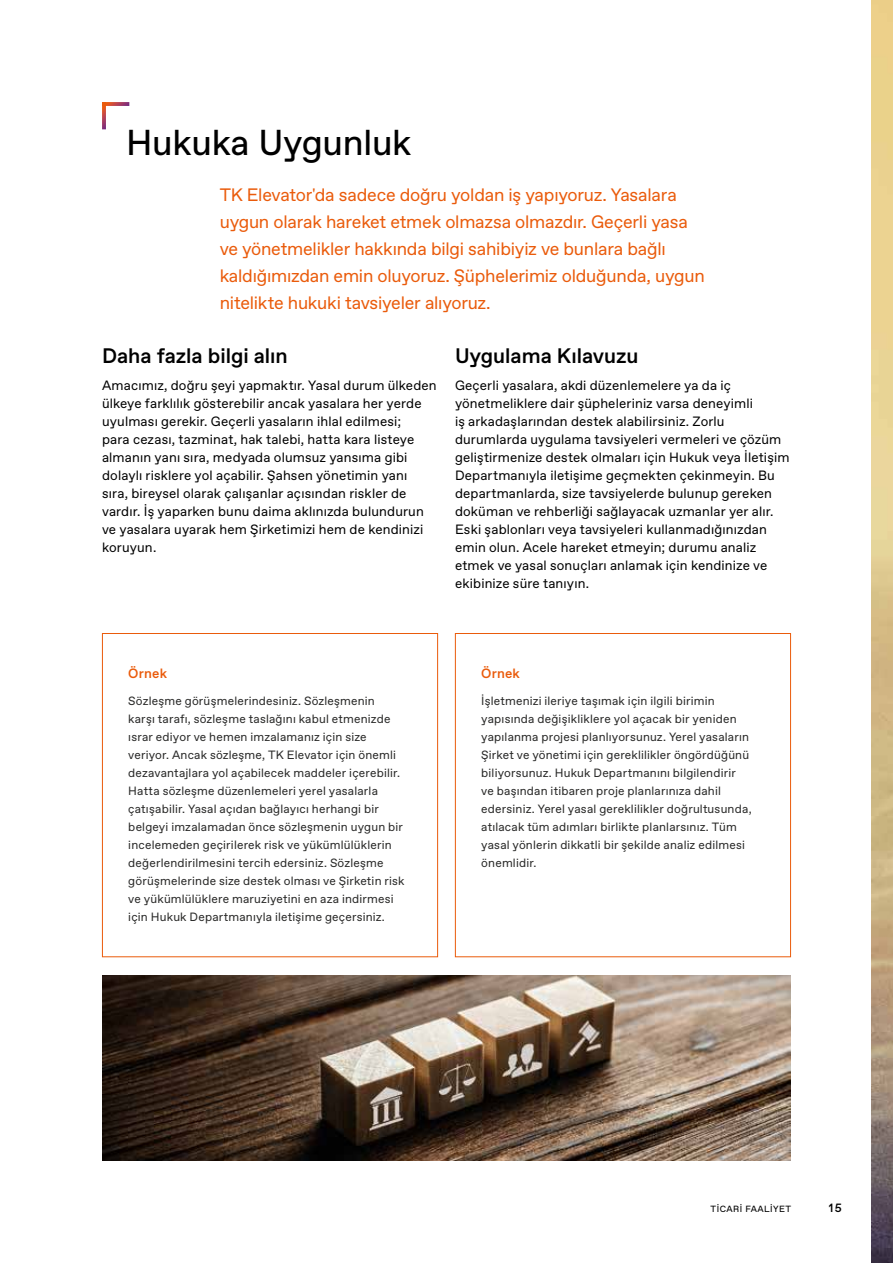
<style>
.page{position:relative;width:893px;height:1263px;background:#fff}
.page>*{position:absolute;margin:0;border:0;box-sizing:border-box;transform-origin:0 0}
.t1{font:36px "TKE Type";letter-spacing:-.01em;color:#000}
.t2{font:500 21px "TKE Type";letter-spacing:-.005em;color:#000}
.t3{font:18px/27px "TKE Type";letter-spacing:-.01em;color:#ea5b0b}
.t4{font:13.5px/18px "TKE Type";letter-spacing:.01em;color:#000}
.t5{font:500 13.5px "TKE Type";letter-spacing:.015em;color:#ea5b0b}
.t6{font:12px/18px "TKE Type";letter-spacing:.015em;color:#282827}
.t7{font:500 12px "TKE Type";color:#000}
.t8{font:9px "TKE Type";letter-spacing:.05em;color:#000}
</style>
<div class="page">
<img style="left:872px;top:0;width:21px;height:1263px">
<img style="left:102px;top:975px;width:689px;height:186px">
<svg style="left:102px;top:106px;width:4px;height:23px"></svg>
<svg style="left:102px;top:102px;width:27px;height:4px"></svg>
<div style="left:102px;top:633px;width:336px;height:324px;border:1px solid #ea5b0b"></div>
<div style="left:455px;top:633px;width:336px;height:324px;border:1px solid #ea5b0b"></div>
<h1 class="t1" style="left:126px;top:121px;width:287px">Hukuka Uygunluk</h1>
<p class="t3" style="left:220px;top:182px;width:487px">TK Elevator'da sadece doğru yoldan iş yapıyoruz. Yasalara uygun olarak hareket etmek olmazsa olmazdır. Geçerli yasa ve yönetmelikler hakkında bilgi sahibiyiz ve bunlara bağlı kaldığımızdan emin oluyoruz. Şüphelerimiz olduğunda, uygun nitelikte hukuki tavsiyeler alıyoruz.</p>
<h2 class="t2" style="left:102px;top:343px;width:187px">Daha fazla bilgi alın</h2>
<p class="t4" style="left:102px;top:377px;width:336px">Amacımız, doğru şeyi yapmaktır. Yasal durum ülkeden ülkeye farklılık gösterebilir ancak yasalara her yerde uyulması gerekir. Geçerli yasaların ihlal edilmesi;<br>para cezası, tazminat, hak talebi, hatta kara listeye almanın yanı sıra, medyada olumsuz yansıma gibi dolaylı risklere yol açabilir. Şahsen yönetimin yanı sıra, bireysel olarak çalışanlar açısından riskler de vardır. İş yaparken bunu daima aklınızda bulundurun ve yasalara uyarak hem Şirketimizi hem de kendinizi koruyun.</p>
<h2 class="t2" style="left:455px;top:343px;width:185px">Uygulama Kılavuzu</h2>
<p class="t4" style="left:455px;top:377px;width:336px">Geçerli yasalara, akdi düzenlemelere ya da iç yönetmeliklere dair şüpheleriniz varsa deneyimli<br>iş arkadaşlarından destek alabilirsiniz. Zorlu durumlarda uygulama tavsiyeleri vermeleri ve çözüm geliştirmenize destek olmaları için Hukuk veya İletişim Departmanıyla iletişime geçmekten çekinmeyin. Bu departmanlarda, size tavsiyelerde bulunup gereken doküman ve rehberliği sağlayacak uzmanlar yer alır.<br>Eski şablonları veya tavsiyeleri kullanmadığınızdan emin olun. Acele hareket etmeyin; durumu analiz etmek ve yasal sonuçları anlamak için kendinize ve ekibinize süre tanıyın.</p>
<p class="t5" style="left:128px;top:665px;width:40px">Örnek</p>
<p class="t6" style="left:128px;top:692px;width:278px">Sözleşme görüşmelerindesiniz. Sözleşmenin<br>karşı tarafı, sözleşme taslağını kabul etmenizde ısrar ediyor ve hemen imzalamanız için size veriyor. Ancak sözleşme, TK Elevator için önemli dezavantajlara yol açabilecek maddeler içerebilir.<br>Hatta sözleşme düzenlemeleri yerel yasalarla çatışabilir. Yasal açıdan bağlayıcı herhangi bir belgeyi imzalamadan önce sözleşmenin uygun bir incelemeden geçirilerek risk ve yükümlülüklerin değerlendirilmesini tercih edersiniz. Sözleşme görüşmelerinde size destek olması ve Şirketin risk ve yükümlülüklere maruziyetini en aza indirmesi için Hukuk Departmanıyla iletişime geçersiniz.</p>
<p class="t5" style="left:481px;top:665px;width:40px">Örnek</p>
<p class="t6" style="left:481px;top:692px;width:272px">İşletmenizi ileriye taşımak için ilgili birimin yapısında değişikliklere yol açacak bir yeniden yapılanma projesi planlıyorsunuz. Yerel yasaların Şirket ve yönetimi için gereklilikler öngördüğünü biliyorsunuz. Hukuk Departmanını bilgilendirir<br>ve başından itibaren proje planlarınıza dahil edersiniz. Yerel yasal gereklilikler doğrultusunda, atılacak tüm adımları birlikte planlarsınız. Tüm yasal yönlerin dikkatli bir şekilde analiz edilmesi önemlidir.</p>
<p class="t8" style="left:711px;top:1203px;width:82px">TİCARİ FAALİYET</p>
<p class="t7" style="left:829px;top:1201px;width:15px">15</p>
</div>
